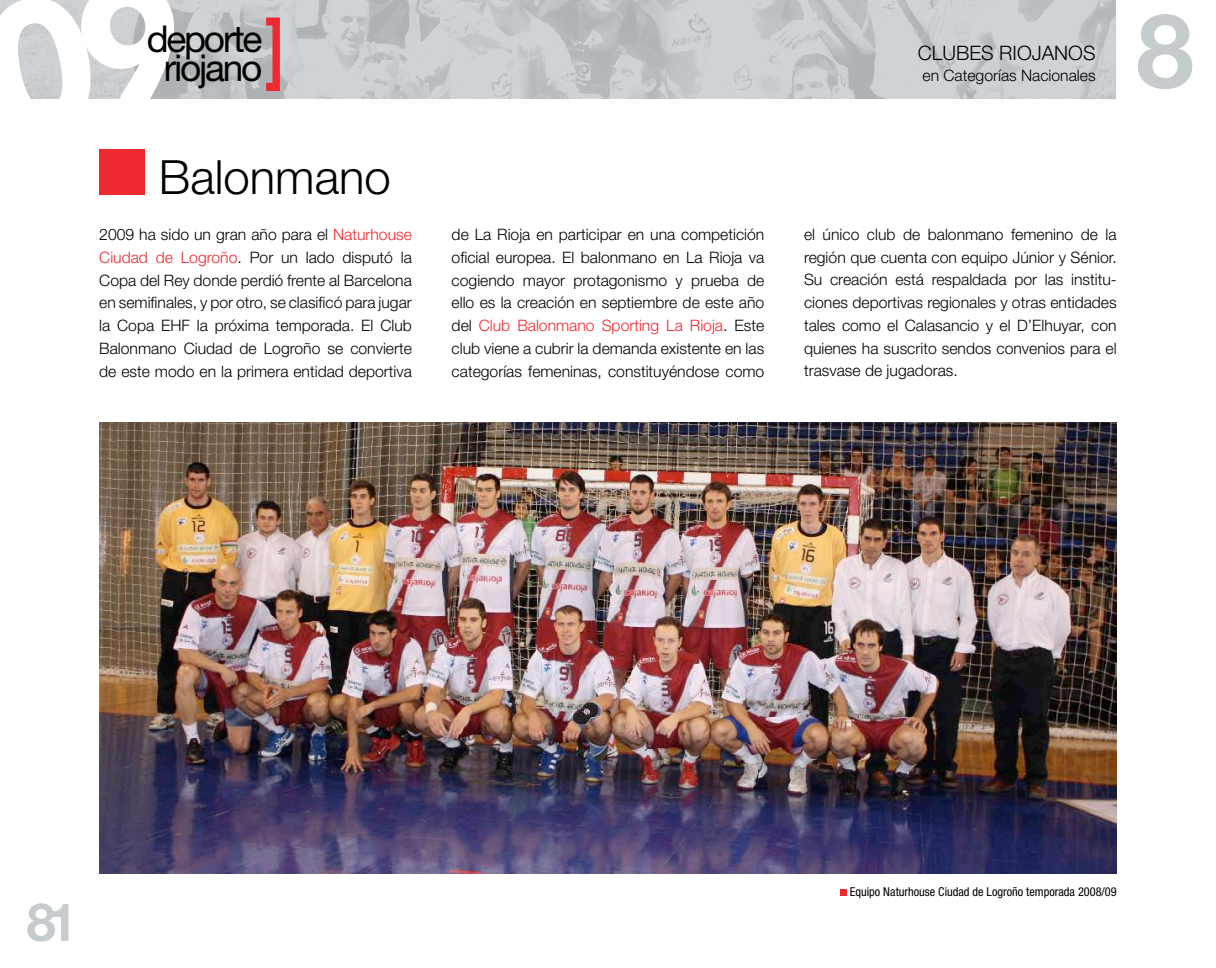
<style>
.page{position:relative;width:1216px;height:968px;background:#fff}
.page>*{position:absolute;margin:0;border:0;box-sizing:border-box;transform-origin:0 0}
.t1{font:700 103.08px "Helvetica Neue LT Std";color:#c6cbce}
.t2{font:700 52.5px "Helvetica Neue LT Std";color:#c6cbce}
.t3{font:300 47.25px "Helvetica Neue LT Std";color:#000}
.t4{font:37.1px/29.4px "Helvetica Neue LT Std";letter-spacing:-.06em;color:#000;text-align:center}
.t5{font:300 19.95px "Helvetica Neue LT Std";color:#000}
.t6{font:300 15.75px/22.8px "Helvetica Neue LT Std";color:#000;text-align:justify}
.t7{font:condensed 12.25px "Helvetica Neue LT Std";color:#000}
.s1{color:#ee292f}
</style>
<div class="page">
<img style="left:190px;top:0;width:925px;height:98px">
<svg style="left:266px;top:17px;width:14px;height:74px"></svg>
<div style="left:99px;top:149px;width:46px;height:45px;background:#ee292f"></div>
<img style="left:99px;top:422px;width:1017px;height:451px">
<div style="left:840px;top:888px;width:6px;height:7px;background:#ee292f"></div>
<svg style="left:0;top:0;width:190px;height:99px;background:#c4c8ca"></svg>
<h3 class="t4" style="left:147px;top:23px;width:117px">deporte riojano</h3>
<p class="t5" style="left:917px;top:41px;width:179px">CLUBES RIOJANOS</p>
<p class="t6" style="left:922px;top:63px;width:175px">en Categorías Nacionales</p>
<h1 class="t1" style="left:1136px;top:-13px;width:59px">8</h1>
<h3 class="t3" style="left:159px;top:149px;width:233px">Balonmano</h3>
<p class="t6" style="left:99px;top:223px;width:314px">2009 ha sido un gran año para el <span class="s1">Naturhouse Ciudad de Logroño</span>. Por un lado disputó la Copa del Rey donde perdió frente al Barcelona en semifinales, y por otro, se clasificó para jugar la Copa EHF la próxima temporada. El Club Balonmano Ciudad de Logroño se convierte de este modo en la primera entidad deportiva</p>
<p class="t6" style="left:451px;top:223px;width:314px">de La Rioja en participar en una competición oficial europea. El balonmano en La Rioja va cogiendo mayor protagonismo y prueba de ello es la creación en septiembre de este año del <span class="s1">Club Balonmano Sporting La Rioja</span>. Este club viene a cubrir la demanda existente en las categorías femeninas, constituyéndose como</p>
<p class="t6" style="left:804px;top:222px;width:314px">el único club de balonmano femenino de la región que cuenta con equipo Júnior y Sénior.<br>Su creación está respaldada por las institu&shy;ciones deportivas regionales y otras entidades tales como el Calasancio y el D’Elhuyar, con quienes ha suscrito sendos convenios para el trasvase de jugadoras.</p>
<h2 class="t2" style="left:27px;top:889px;width:52px">81</h2>
<p class="t7" style="left:849px;top:884px;width:268px">Equipo Naturhouse Ciudad de Logroño temporada 2008/09</p>
</div>
